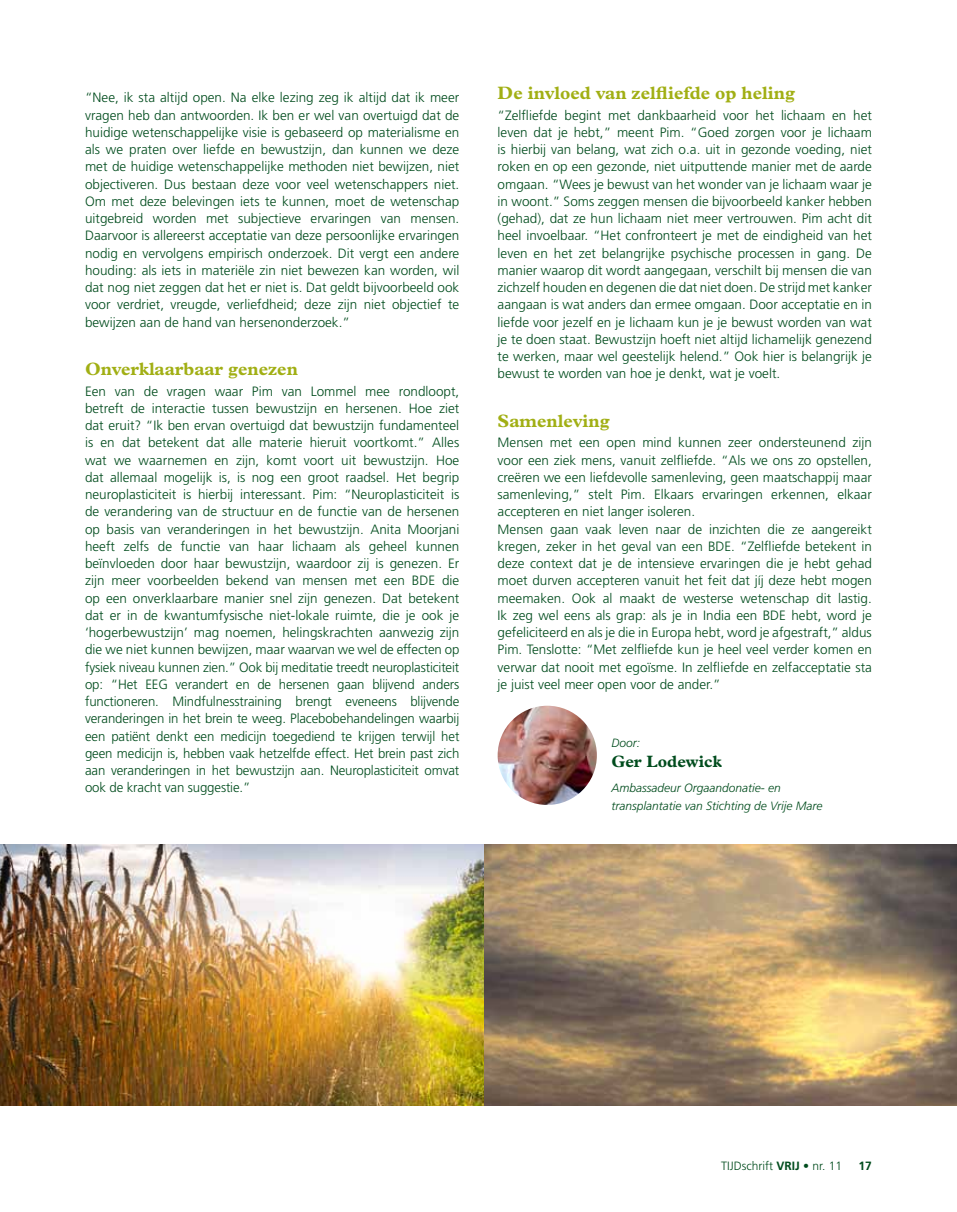
<style>
.page{position:relative;width:957px;height:1212px;background:#fff}
.page>*{position:absolute;margin:0;border:0;box-sizing:border-box;transform-origin:0 0}
.t1{font:700 18px "Plantin Std";color:#a1af14}
.t2{font:700 16.5px "Plantin Std";color:#004c1d}
.t3{font:300 13.5px/17.2px "Frutiger LT Std";color:#004c1d;text-align:justify}
.t4{font:italic 300 12px/17.2px "Frutiger LT Std";color:#004c1d}
.t5{font:300 12px "Frutiger LT Std";color:#004c1d}
.t6{font:700 12px "Frutiger LT Std";color:#004c1d}
.s1{font-weight:700}
</style>
<div class="page">
<img style="left:0;top:844px;width:485px;height:262px">
<img style="left:497px;top:706px;width:100px;height:99px;border-radius:50px">
<img style="left:485px;top:844px;width:472px;height:262px">
<p class="t3" style="left:85px;top:89px;width:376px">“Nee, ik sta altijd open. Na elke lezing zeg ik altijd dat ik meer vragen heb dan antwoorden. Ik ben er wel van overtuigd dat de huidige wetenschappelijke visie is gebaseerd op materialisme en als we praten over liefde en bewustzijn, dan kunnen we deze met de huidige wetenschappelijke methoden niet bewijzen, niet objectiveren. Dus bestaan deze voor veel wetenschappers niet.<br>Om met deze belevingen iets te kunnen, moet de wetenschap uitgebreid worden met subjectieve ervaringen van mensen.<br>Daarvoor is allereerst acceptatie van deze persoonlijke ervaringen nodig en vervolgens empirisch onderzoek. Dit vergt een andere houding: als iets in materiële zin niet bewezen kan worden, wil dat nog niet zeggen dat het er niet is. Dat geldt bijvoorbeeld ook voor verdriet, vreugde, verliefdheid; deze zijn niet objectief te bewijzen aan de hand van hersenonderzoek.”</p>
<h1 class="t1" style="left:85px;top:358px;width:214px">Onverklaarbaar genezen</h1>
<p class="t3" style="left:85px;top:382px;width:376px">Een van de vragen waar Pim van Lommel mee rondloopt, betreft de interactie tussen bewustzijn en hersenen. Hoe ziet dat eruit? “Ik ben ervan overtuigd dat bewustzijn fundamenteel is en dat betekent dat alle materie hieruit voortkomt.” Alles wat we waarnemen en zijn, komt voort uit bewustzijn. Hoe dat allemaal mogelijk is, is nog een groot raadsel. Het begrip neuroplasticiteit is hierbij interessant. Pim: “Neuroplasticiteit is de verandering van de structuur en de functie van de hersenen op basis van veranderingen in het bewustzijn. Anita Moorjani heeft zelfs de functie van haar lichaam als geheel kunnen beïnvloeden door haar bewustzijn, waardoor zij is genezen. Er zijn meer voorbeelden bekend van mensen met een BDE die op een onverklaarbare manier snel zijn genezen. Dat betekent dat er in de kwantumfysische niet-lokale ruimte, die je ook je ‘hogerbewustzijn’ mag noemen, helingskrachten aanwezig zijn die we niet kunnen bewijzen, maar waarvan we wel de effecten op fysiek niveau kunnen zien.” Ook bij meditatie treedt neuroplasticiteit op: “Het EEG verandert en de hersenen gaan blijvend anders functioneren. Mindfulnesstraining brengt eveneens blijvende veranderingen in het brein te weeg. Placebobehandelingen waarbij een patiënt denkt een medicijn toegediend te krijgen terwijl het geen medicijn is, hebben vaak hetzelfde effect. Het brein past zich aan veranderingen in het bewustzijn aan. Neuroplasticiteit omvat ook de kracht van suggestie.”</p>
<h1 class="t1" style="left:497px;top:82px;width:299px">De invloed van zelfliefde op heling</h1>
<p class="t3" style="left:497px;top:106px;width:376px">“Zelfliefde begint met dankbaarheid voor het lichaam en het leven dat je hebt,” meent Pim. “Goed zorgen voor je lichaam is hierbij van belang, wat zich o.a. uit in gezonde voeding, niet roken en op een gezonde, niet uitputtende manier met de aarde omgaan. “Wees je bewust van het wonder van je lichaam waar je in woont.” Soms zeggen mensen die bijvoorbeeld kanker hebben (gehad), dat ze hun lichaam niet meer vertrouwen. Pim acht dit heel invoelbaar. “Het confronteert je met de eindigheid van het leven en het zet belangrijke psychische processen in gang. De manier waarop dit wordt aangegaan, verschilt bij mensen die van zichzelf houden en degenen die dat niet doen. De strijd met kanker aangaan is wat anders dan ermee omgaan. Door acceptatie en in liefde voor jezelf en je lichaam kun je je bewust worden van wat je te doen staat. Bewustzijn hoeft niet altijd lichamelijk genezend te werken, maar wel geestelijk helend.” Ook hier is belangrijk je bewust te worden van hoe je denkt, wat je voelt.</p>
<h1 class="t1" style="left:497px;top:410px;width:114px">Samenleving</h1>
<p class="t3" style="left:497px;top:434px;width:376px;text-align:left">Mensen met een open mind kunnen zeer ondersteunend zijn voor een ziek mens, vanuit zelfliefde. “Als we ons zo opstellen, creëren we een liefdevolle samenleving, geen maatschappij maar samenleving,” stelt Pim. Elkaars ervaringen erkennen, elkaar accepteren en niet langer isoleren.<br>Mensen gaan vaak leven naar de inzichten die ze aangereikt kregen, zeker in het geval van een BDE. “Zelfliefde betekent in deze context dat je de intensieve ervaringen die je hebt gehad moet durven accepteren vanuit het feit dat jíj deze hebt mogen meemaken. Ook al maakt de westerse wetenschap dit lastig.<br>Ik zeg wel eens als grap: als je in India een BDE hebt, word je gefeliciteerd en als je die in Europa hebt, word je afgestraft,” aldus Pim. Tenslotte: “Met zelfliefde kun je heel veel verder komen en verwar dat nooit met egoïsme. In zelfliefde en zelfacceptatie sta je juist veel meer open voor de ander.”</p>
<p class="t4" style="left:611px;top:735px;width:30px">Door:</p>
<p class="t2" style="left:611px;top:752px;width:112px">Ger Lodewick</p>
<p class="t4" style="left:611px;top:780px;width:213px">Ambassadeur Orgaandonatie- en transplantatie van Stichting de Vrije Mare</p>
<p class="t5" style="left:721px;top:1159px;width:122px">TIJDschrift <span class="s1">VRIJ</span> • nr. 11</p>
<p class="t6" style="left:858px;top:1159px;width:15px">17</p>
</div>
